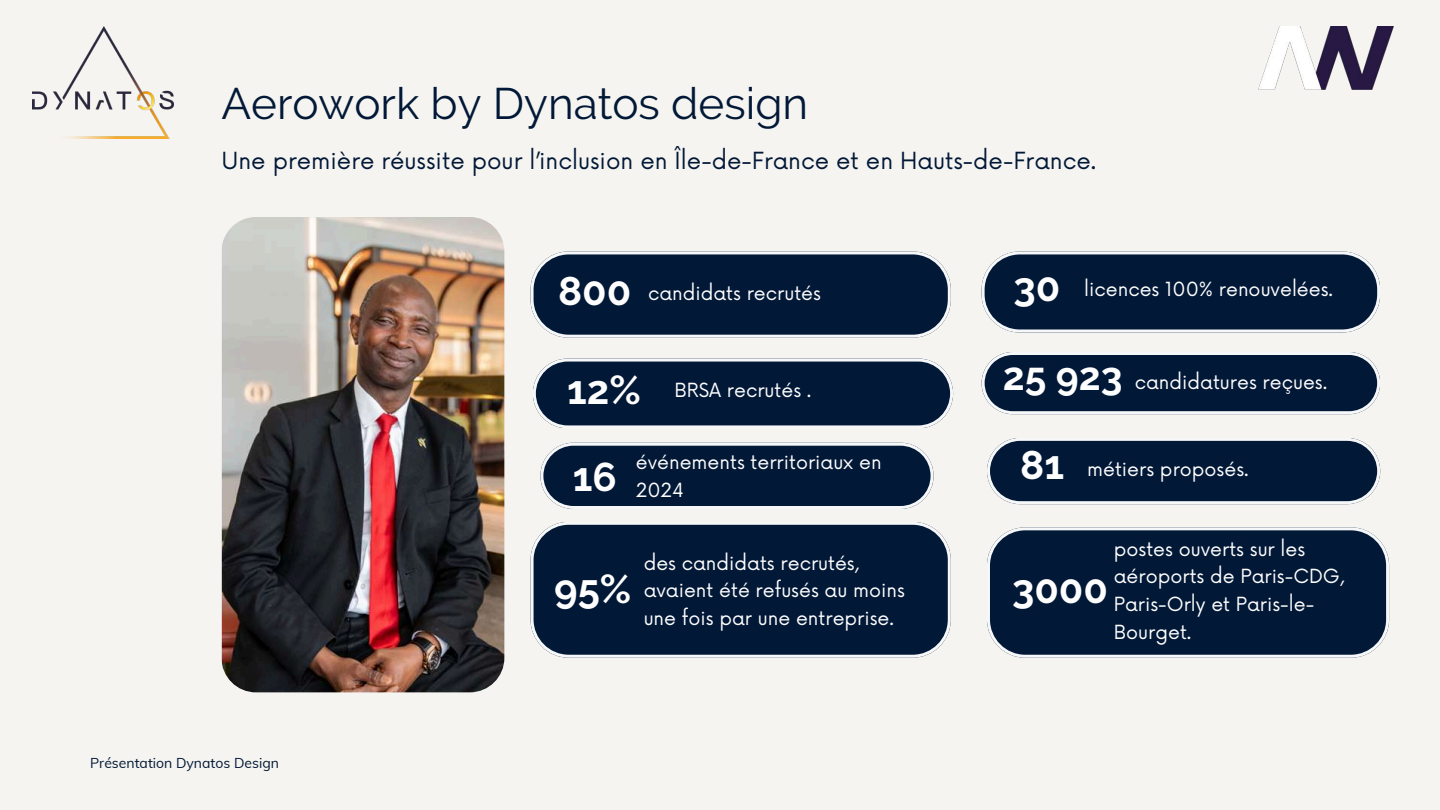
<style>
.page{position:relative;width:1440px;height:810px;background:#f6f4f0}
.page>*{position:absolute;margin:0;border:0;box-sizing:border-box;transform-origin:0 0}
.t1{font:44px "Raleway";color:#021837}
.t2{font:700 40px "Raleway";color:#fefefe}
.t3{font:23px "Now";color:#021837}
.t4{font:19px/27.8px "Now";color:#fefefe}
.t5{font:14px "Muli";color:#021837}
.s1{font-family:"Raleway";font-weight:700;font-size:40px}
.s2{font-family:"Raleway";font-weight:700;font-size:39px}
</style>
<div class="page">
<img style="left:221px;top:217px;width:283px;height:475px;border-radius:35px">
<svg style="left:531px;top:251px;width:420px;height:87px;background:#1d314c"></svg>
<svg style="left:982px;top:251px;width:398px;height:81px;background:#1e314d"></svg>
<svg style="left:533px;top:359px;width:420px;height:69px;background:#1e314d"></svg>
<svg style="left:531px;top:522px;width:420px;height:136px;background:#162a47"></svg>
<svg style="left:987px;top:438px;width:393px;height:66px;background:#21344f"></svg>
<svg style="left:987px;top:527px;width:402px;height:131px;background:#162a46"></svg>
<svg style="left:982px;top:352px;width:398px;height:62px;background:#223550"></svg>
<img style="left:1259px;top:27px;width:135px;height:63px">
<img style="left:33px;top:27px;width:141px;height:111px">
<svg style="left:540px;top:443px;width:393px;height:66px;background:#21344f"></svg>
<h1 class="t1" style="left:221px;top:78px;width:588px">Aerowork by Dynatos design</h1>
<p class="t3" style="left:221px;top:147px;width:876px">Une première réussite pour l’inclusion en Île-de-France et en Hauts-de-France.</p>
<p class="t4" style="left:558px;top:281px;width:264px"><span class="s1">800</span> candidats recrutés</p>
<p class="t4" style="left:1013px;top:277px;width:321px"><span class="s1">30</span> licences 100% renouvelées.</p>
<p class="t5" style="left:90px;top:754px;width:190px">Présentation Dynatos Design</p>
<p class="t4" style="left:567px;top:377px;width:246px"><span class="s1">12%</span> BRSA recrutés .</p>
<p class="t4" style="left:573px;top:449px;width:310px;text-indent:63px">événements territoriaux en<br><sup>16</sup> 2024</p>
<h2 class="t2" style="left:554px;top:565px;width:79px">95%</h2>
<p class="t4" style="left:644px;top:550px;width:263px">des candidats recrutés, avaient été refusés au moins une fois par une entreprise.</p>
<p class="t4" style="left:1003px;top:369px;width:326px"><span class="s2">25 923</span> candidatures reçues.</p>
<p class="t4" style="left:1020px;top:457px;width:230px"><span class="s1">81</span> métiers proposés.</p>
<h2 class="t2" style="left:1012px;top:565px;width:97px">3000</h2>
<p class="t4" style="left:1114px;top:536px;width:232px">postes ouverts sur les aéroports de Paris-CDG,<br>Paris-Orly et Paris-le-<br>Bourget.</p>
</div>
